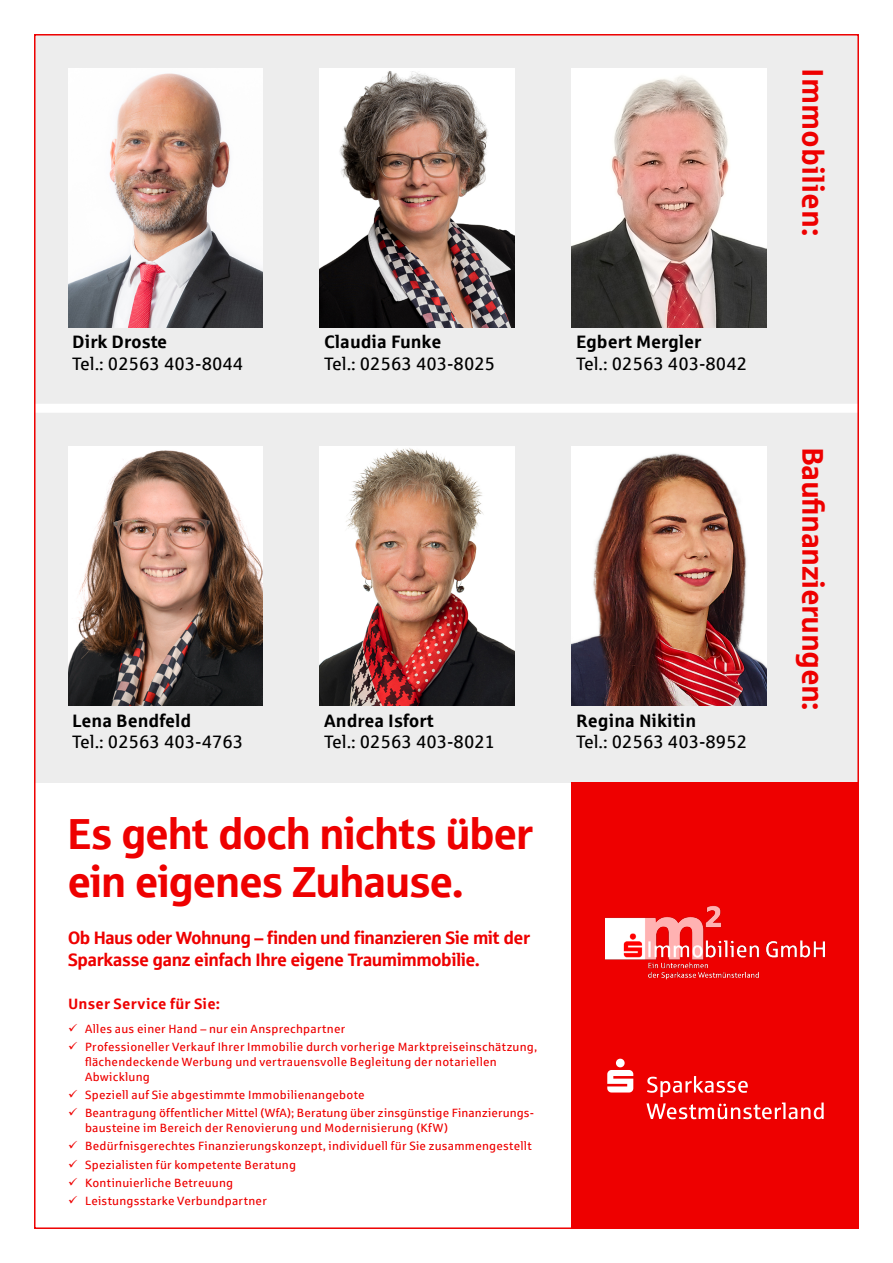
<style>
.page{position:relative;width:893px;height:1263px;background:#fff}
.page>*{position:absolute;margin:0;border:0;box-sizing:border-box;transform-origin:0 0}
.t1{font:43.5px/48px "Sparkasse Head";color:#e00}
.t2{font:700 30px "Sparkasse Rg";letter-spacing:-.02em;color:#e00}
.t3{font:700 30px "Sparkasse Rg";color:#e00}
.t4{font:18px "Sparkasse Rg";color:#000}
.t5{font:18px/21.6px "Sparkasse Head";color:#e00}
.t6{font:700 18px "Sparkasse Rg";color:#000}
.t7{font:700 15px "Sparkasse Rg";letter-spacing:.01em;color:#e00}
.t8{font:12px/15px "Sparkasse Rg";letter-spacing:.02em;color:#e00}
</style>
<div class="page">
<div style="left:34px;top:34px;width:825px;height:748px;background:#ededed"></div>
<div style="left:0;top:404px;width:893px;height:9px;background:#fff"></div>
<div style="left:572px;top:782px;width:287px;height:447px;background:#e00"></div>
<img style="left:606px;top:905px;width:218px;height:75px">
<svg style="left:607px;top:1059px;width:217px;height:60px"></svg>
<img style="left:572px;top:68px;width:194px;height:259px">
<img style="left:320px;top:446px;width:194px;height:260px">
<img style="left:68px;top:68px;width:195px;height:259px">
<img style="left:320px;top:68px;width:194px;height:259px">
<img style="left:68px;top:446px;width:195px;height:260px">
<img style="left:572px;top:446px;width:194px;height:260px">
<h2 class="t3" style="left:832px;top:68px;width:170px;rotate:90deg">Immobilien:</h2>
<p class="t6" style="left:72px;top:331px;width:96px">Dirk Droste</p>
<p class="t4" style="left:72px;top:353px;width:172px">Tel.: 02563 403-8044</p>
<p class="t6" style="left:324px;top:331px;width:119px">Claudia Funke</p>
<p class="t4" style="left:324px;top:353px;width:172px">Tel.: 02563 403-8025</p>
<p class="t6" style="left:576px;top:331px;width:127px">Egbert Mergler</p>
<p class="t4" style="left:576px;top:353px;width:172px">Tel.: 02563 403-8042</p>
<h2 class="t2" style="left:832px;top:446px;width:265px;rotate:90deg">Baufinanzierungen:</h2>
<p class="t6" style="left:72px;top:709px;width:120px">Lena Bendfeld</p>
<p class="t4" style="left:72px;top:731px;width:172px">Tel.: 02563 403-4763</p>
<p class="t6" style="left:324px;top:709px;width:111px">Andrea Isfort</p>
<p class="t4" style="left:324px;top:731px;width:172px">Tel.: 02563 403-8021</p>
<p class="t6" style="left:576px;top:709px;width:121px">Regina Nikitin</p>
<p class="t4" style="left:576px;top:731px;width:172px">Tel.: 02563 403-8952</p>
<h1 class="t1" style="left:68px;top:808px;width:466px">Es geht doch nichts über ein eigenes Zuhause.</h1>
<h3 class="t5" style="left:68px;top:926px;width:463px">Ob Haus oder Wohnung – finden und finanzieren Sie mit der<br>Sparkasse ganz einfach Ihre eigene Traumimmobilie.</h3>
<p class="t7" style="left:68px;top:994px;width:154px">Unser Service für Sie:</p>
<p class="t8" style="left:68px;top:1021px;width:279px">✓ Alles aus einer Hand – nur ein Ansprechpartner</p>
<p class="t8" style="left:85px;top:1039px;width:454px;text-indent:-17px">✓ Professioneller Verkauf Ihrer Immobilie durch vorherige Marktpreiseinschätzung, flächen-deckende Werbung und vertrauensvolle Begleitung der notariellen<br>Abwicklung</p>
<p class="t8" style="left:68px;top:1087px;width:298px">✓ Speziell auf Sie abgestimmte Immobilienangebote</p>
<p class="t8" style="left:85px;top:1105px;width:450px;text-indent:-17px">✓ Beantragung öffentlicher Mittel (WfA); Beratung über zinsgünstige Finanzierungs-- bausteine im Bereich der Renovierung und Modernisierung (KfW)</p>
<p class="t8" style="left:68px;top:1138px;width:465px">✓ Bedürfnisgerechtes Finanzierungskonzept, individuell für Sie zusammengestellt</p>
<p class="t8" style="left:68px;top:1156px;width:230px">✓ Spezialisten für kompetente Beratung</p>
<p class="t8" style="left:68px;top:1175px;width:167px">✓ Kontinuierliche Betreuung</p>
<p class="t8" style="left:68px;top:1193px;width:200px">✓ Leistungsstarke Verbundpartner</p>
</div>
